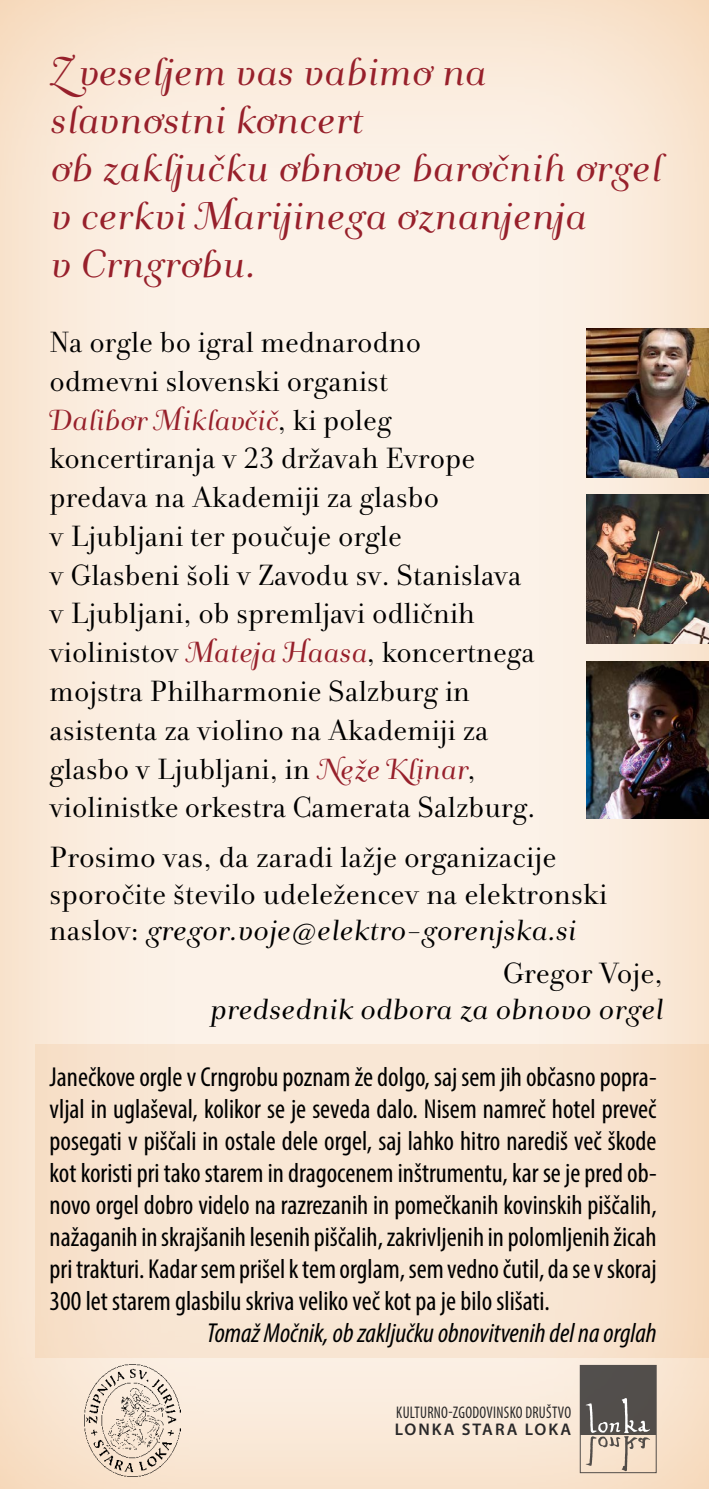
<style>
.page{position:relative;width:709px;height:1489px;background:#fff}
.page>*{position:absolute;margin:0;border:0;box-sizing:border-box;transform-origin:0 0}
.t1{font:40px/48px "Andrade Pro Swashes";color:#97202b}
.t2{font:30px/38.8px "Andrade Pro";color:#000}
.t3{font:italic 30px/36px "Andrade Pro";color:#000;text-align:right}
._15_BESEDILO{font:condensed 27.5px/32px "Myriad Pro";color:#000;text-align:justify}
._15_BESEDILO-2{font:italic condensed 27.5px "Myriad Pro";color:#000}
.t4{font:condensed 17px "Myriad Pro";letter-spacing:.02em;color:#292829;scale:.9 1}
.t5{font:600 17px "Myriad Pro";letter-spacing:.12em;color:#292829}
.s1{font-family:"Andrade Pro Swashes";color:#97202b}
.s2{font-weight:700}
.s3{font-style:italic}
.s4{font-style:normal}
</style>
<div class="page">
<div style="left:0;top:0;width:709px;height:1488px;background:#eba359;opacity:.5"></div>
<img style="left:84px;top:1364px;width:96px;height:112px">
<div style="left:580px;top:1365px;width:76px;height:69px;background:#524e4c"></div>
<svg style="left:585px;top:1398px;width:65px;height:72px"></svg>
<svg style="left:35px;top:1044px;width:674px;height:313px;fill:#f8e6d4"></svg>
<img style="left:586px;top:328px;width:123px;height:149px">
<img style="left:586px;top:495px;width:123px;height:148px">
<img style="left:586px;top:661px;width:123px;height:157px">
<p class="t1" style="left:50px;top:51px;width:612px">Z veseljem vas vabimo na slavnostni koncert<br>ob zaključku obnove baročnih orgel v cerkvi Marijinega oznanjenja<br>v Crngrobu.</p>
<p class="t2" style="left:50px;top:323px;width:487px">Na orgle bo igral mednarodno odmevni slovenski organist<br><span class="s1">Dalibor Miklavčič</span><span class="s2">,</span> ki poleg koncertiranja v 23 državah Evrope predava na Akademiji za glasbo<br>v Ljubljani ter poučuje orgle<br>v Glasbeni šoli v Zavodu sv. Stanislava v Ljubljani, ob spremljavi odličnih violinistov <span class="s1">Mateja Haasa</span>, koncertnega mojstra Philharmonie Salzburg in asistenta za violino na Akademiji za glasbo v Ljubljani, in <span class="s1">Neže Klinar</span>, violinistke orkestra Camerata Salzburg.</p>
<p class="t2" style="left:50px;top:840px;width:559px;line-height:36px">Prosimo vas, da zaradi lažje organizacije sporočite število udeležencev na elektronski naslov: <span class="s3">gregor.voje@elektro-gorenjska.si</span></p>
<p class="t3" style="left:210px;top:955px;width:455px"><span class="s4">Gregor Voje,<br></span>predsednik odbora za obnovo orgel</p>
<p class="_15_BESEDILO" style="left:50px;top:1060px;width:608px">Janečkove orgle v Crngrobu poznam že dolgo, saj sem jih občasno popra&shy;vljal in uglaševal, kolikor se je seveda dalo. Nisem namreč hotel preveč posegati v piščali in ostale dele orgel, saj lahko hitro narediš več škode kot koristi pri tako starem in dragocenem inštrumentu, kar se je pred ob&shy;novo orgel dobro videlo na razrezanih in pomečkanih kovinskih piščalih, nažaganih in skrajšanih lesenih piščalih, zakrivljenih in polomljenih žicah pri trakturi. Kadar sem prišel k tem orglam, sem vedno čutil, da se v skoraj 300 let starem glasbilu skriva veliko več kot pa je bilo slišati.</p>
<p class="_15_BESEDILO-2" style="left:207px;top:1315px;width:451px">Tomaž Močnik, ob zaključku obnovitvenih del na orglah</p>
<p class="t4" style="left:396px;top:1402px;width:196px">KULTURNO-ZGODOVINSKO DRUŠTVO</p>
<p class="t5" style="left:395px;top:1418px;width:178px">LONKA STARA LOKA</p>
</div>
